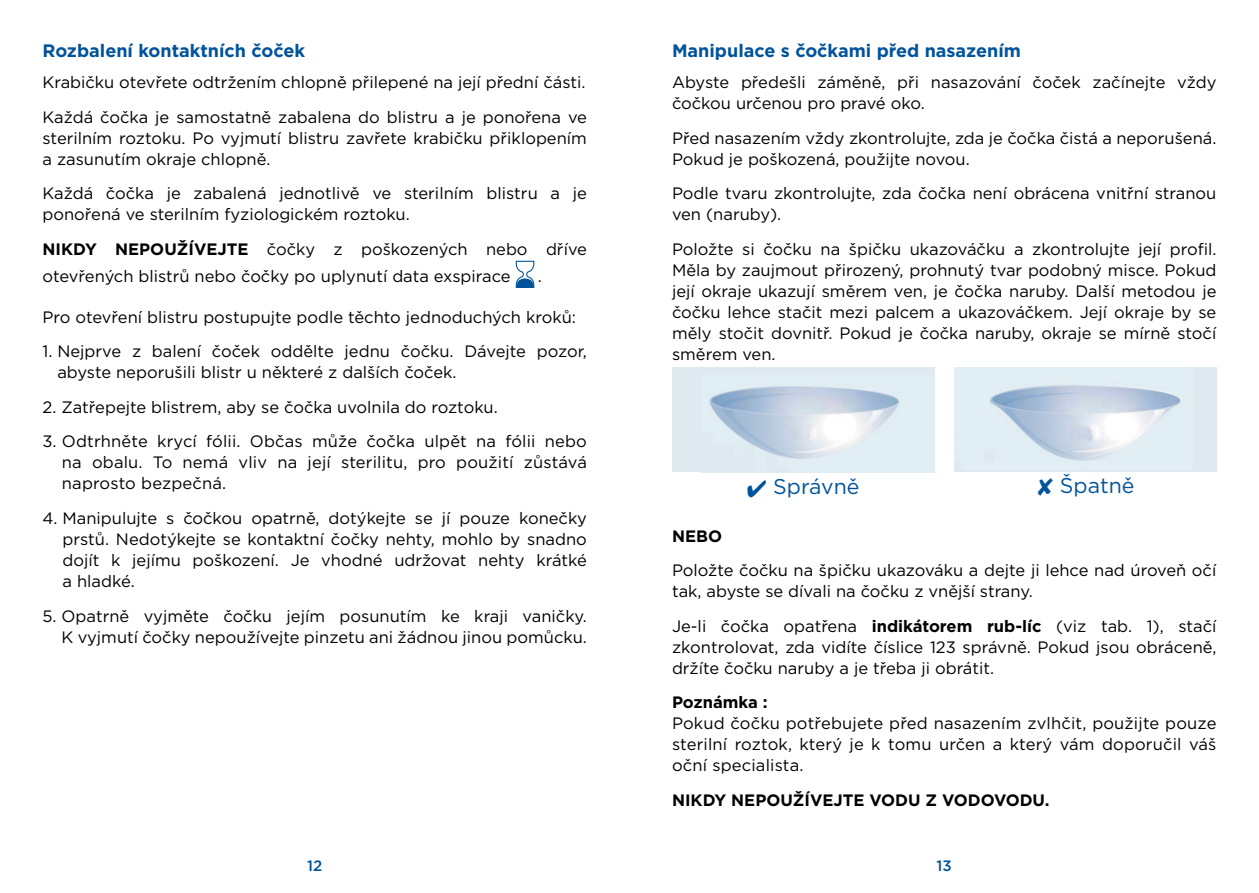
<style>
.page{position:relative;width:1259px;height:893px;background:#fff}
.page>*{position:absolute;margin:0;border:0;box-sizing:border-box;transform-origin:0 0}
.t1{font:21.3px "Gotham";color:#00539b}
.t2{font:700 18px "Gotham";color:#00539b}
.t3{font:16.5px/21px "Gotham";color:#000}
.t4{font:700 16.5px "Gotham";color:#000}
.t5{font:500 15px "Gotham";color:#00539b}
.s1{font-weight:700}
</style>
<div class="page">
<svg style="left:515px;top:260px;width:20px;height:28px"></svg>
<div style="left:672px;top:368px;width:262px;height:104px;background:#deeaf0"></div>
<img style="left:709px;top:386px;width:190px;height:73px">
<div style="left:955px;top:368px;width:262px;height:104px;background:#deeaf0"></div>
<img style="left:990px;top:385px;width:192px;height:75px">
<p class="t2" style="left:43px;top:39px;width:264px">Rozbalení kontaktních čoček</p>
<p class="t3" style="left:43px;top:65px;width:546px;line-height:34.5px">Krabičku otevřete odtržením chlopně přilepené na její přední části.<br>Každá čočka je samostatně zabalena do blistru a je ponořena ve</p>
<p class="t3" style="left:43px;top:127px;width:546px">sterilním roztoku. Po vyjmutí blistru zavřete krabičku přiklopením a zasunutím okraje chlopně.</p>
<p class="t3" style="left:43px;top:183px;width:546px">Každá čočka je zabalená jednotlivě ve sterilním blistru a je ponořená ve sterilním fyziologickém roztoku.</p>
<p class="t3" style="left:43px;top:235px;width:546px;line-height:27px"><span class="s1">NI KDY NEPOUŽ ÍVEJTE</span> čočky z poškozených nebo dříve otevřených blistrů nebo čočky po uplynutí data exspirace</p>
<p class="t3" style="left:538px;top:265px;width:6px">.</p>
<p class="t3" style="left:43px;top:306px;width:535px">Pro otevření blistru postupujte podle těchto jednoduchých kroků:</p>
<p class="t3" style="left:57px;top:340px;width:531px;text-indent:-15px">1. Nejprve z balení čoček oddělte jednu čočku. Dávejte pozor, abyste neporušili blistr u některé z dalších čoček.</p>
<p class="t3" style="left:43px;top:396px;width:457px">2. Zatřepejte blistrem, aby se čočka uvolnila do roztoku.</p>
<p class="t3" style="left:62px;top:431px;width:526px;text-align:justify;text-indent:-19px">3. Odtrhněte krycí fólii. Občas může čočka ulpět na fólii nebo na obalu. To nemá vliv na její sterilitu, pro použití zůstává naprosto bezpečná.</p>
<p class="t3" style="left:63px;top:507px;width:526px;text-align:justify;text-indent:-20px">4. Manipulujte s čočkou opatrně, dotýkejte se jí pouze konečky prstů. Nedotýkejte se kontaktní čočky nehty, mohlo by snadno dojít k jejímu poškození. Je vhodné udržovat nehty krátké a hladké.</p>
<p class="t3" style="left:43px;top:605px;width:546px;text-align:right">5. Opatrně vyjměte čočku jejím posunutím ke kraji vaničky.<br>K vyjmutí čočky nepoužívejte pinzetu ani žádnou jinou pomůcku.</p>
<p class="t2" style="left:672px;top:39px;width:350px">Manipulace s čočkami před nasazením</p>
<p class="t3" style="left:672px;top:71px;width:546px">Abyste předešli záměně, při nasazování čoček začínejte vždy čočkou určenou pro pravé oko.</p>
<p class="t3" style="left:672px;top:127px;width:546px">Před nasazením vždy zkontrolujte, zda je čočka čistá a neporušená.<br>Pokud je poškozená, použijte novou.</p>
<p class="t3" style="left:672px;top:183px;width:546px">Podle tvaru zkontrolujte, zda čočka není obrácena vnitřní stranou ven (naruby).</p>
<p class="t3" style="left:672px;top:238px;width:546px;text-align:justify">Položte si čočku na špičku ukazováčku a zkontrolujte její profil.<br>Měla by zaujmout přirozený, prohnutý tvar podobný misce. Pokud její okraje ukazují směrem ven, je čočka naruby. Další metodou je čočku lehce stačit mezi palcem a ukazováčkem. Její okraje by se měly stočit dovnitř. Pokud je čočka naruby, okraje se mírně stočí směrem ven.</p>
<p class="t1" style="left:746px;top:473px;width:114px">✔ Správně</p>
<p class="t1" style="left:1037px;top:472px;width:99px">✘ špatně</p>
<p class="t4" style="left:672px;top:525px;width:26px">Nebo</p>
<p class="t3" style="left:672px;top:559px;width:546px">Položte čočku na špičku ukazováku a dejte ji lehce nad úroveň očí tak, abyste se dívali na čočku z vnější strany.</p>
<p class="t3" style="left:672px;top:615px;width:546px;text-align:justify">Je-li čočka opatřena <span class="s1">indikátorem rub-líc</span> (viz tab. 1), stačí zkontrolovat, zda vidíte číslice 123 správně. Pokud jsou obráceně, držíte čočku naruby a je třeba ji obrátit.</p>
<p class="t4" style="left:672px;top:692px;width:97px">Poznámka :</p>
<p class="t3" style="left:672px;top:713px;width:546px;text-align:justify">Pokud čočku potřebujete před nasazením zvlhčit, použijte pouze sterilní roztok, který je k tomu určen a který vám doporučil váš oční specialista.</p>
<p class="t4" style="left:672px;top:789px;width:379px">NI KDY NEPOUŽ ÍVEJTE VODU Z VODOVODU.</p>
<p class="t5" style="left:307px;top:856px;width:17px">12</p>
<p class="t5" style="left:936px;top:856px;width:17px">13</p>
</div>
